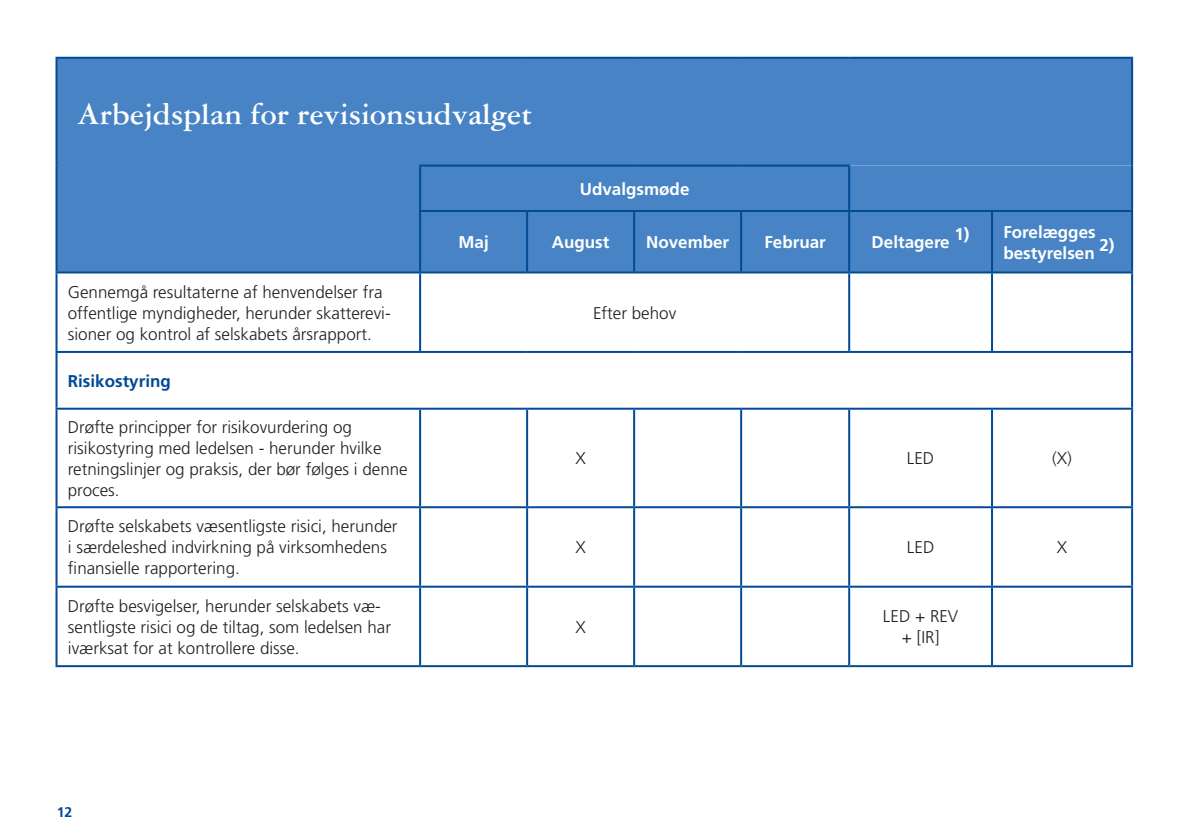
<style>
.page{position:relative;width:1191px;height:840px;background:#fff}
.page>*{position:absolute;margin:0;border:0;box-sizing:border-box;transform-origin:0 0}
.t1{font:700 32px "Garamond Three";color:#fff}
.t2{font:300 17px/21px "Frutiger";color:#231f20}
.t3{font:700 17px/21px "Frutiger";color:#fff;text-align:right}
.t4{font:700 17px "Frutiger";color:#014a94}
.t5{font:700 14px "Frutiger";color:#014a94}
</style>
<div class="page">
<div style="left:57px;top:59px;width:1074px;height:212px;background:#4884c5"></div>
<div style="left:421px;top:165px;width:710px;height:45px;background:#4884c5"></div>
<svg style="left:57px;top:273px;width:1074px;height:391px"></svg>
<hr style="left:849px;top:210px;width:143px;height:2px;background:#014a94">
<hr style="left:991px;top:212px;width:2px;height:59px;background:#014a94">
<hr style="left:1131px;top:212px;width:2px;height:59px;background:#014a94">
<hr style="left:848px;top:166px;width:2px;height:44px;background:#014a94">
<hr style="left:419px;top:210px;width:108px;height:2px;background:#014a94">
<hr style="left:527px;top:210px;width:107px;height:2px;background:#014a94">
<hr style="left:526px;top:212px;width:2px;height:59px;background:#014a94">
<hr style="left:634px;top:210px;width:107px;height:2px;background:#014a94">
<hr style="left:633px;top:212px;width:2px;height:59px;background:#014a94">
<hr style="left:741px;top:210px;width:108px;height:2px;background:#014a94">
<hr style="left:740px;top:212px;width:2px;height:59px;background:#014a94">
<hr style="left:848px;top:212px;width:2px;height:59px;background:#014a94">
<hr style="left:55px;top:57px;width:365px;height:2px;background:#014a94">
<hr style="left:55px;top:59px;width:2px;height:106px;background:#014a94">
<hr style="left:420px;top:57px;width:107px;height:2px;background:#014a94">
<hr style="left:527px;top:57px;width:107px;height:2px;background:#014a94">
<hr style="left:634px;top:57px;width:107px;height:2px;background:#014a94">
<hr style="left:741px;top:57px;width:108px;height:2px;background:#014a94">
<hr style="left:849px;top:57px;width:143px;height:2px;background:#014a94">
<hr style="left:992px;top:57px;width:141px;height:2px;background:#014a94">
<hr style="left:1131px;top:59px;width:2px;height:106px;background:#014a94">
<hr style="left:419px;top:164px;width:108px;height:2px;background:#014a94">
<hr style="left:527px;top:164px;width:107px;height:2px;background:#014a94">
<hr style="left:634px;top:164px;width:107px;height:2px;background:#014a94">
<hr style="left:741px;top:164px;width:109px;height:2px;background:#014a94">
<hr style="left:1131px;top:165px;width:2px;height:45px;background:#014a94">
<hr style="left:992px;top:210px;width:141px;height:2px;background:#014a94">
<hr style="left:420px;top:271px;width:107px;height:2px;background:#014a94">
<hr style="left:527px;top:271px;width:107px;height:2px;background:#014a94">
<hr style="left:634px;top:271px;width:107px;height:2px;background:#014a94">
<hr style="left:741px;top:271px;width:108px;height:2px;background:#014a94">
<hr style="left:849px;top:271px;width:143px;height:2px;background:#014a94">
<hr style="left:992px;top:271px;width:141px;height:2px;background:#014a94">
<hr style="left:55px;top:273px;width:2px;height:78px;background:#014a94">
<hr style="left:419px;top:273px;width:2px;height:78px;background:#014a94">
<hr style="left:848px;top:273px;width:2px;height:78px;background:#014a94">
<hr style="left:991px;top:273px;width:2px;height:78px;background:#014a94">
<hr style="left:1131px;top:273px;width:2px;height:78px;background:#014a94">
<hr style="left:55px;top:351px;width:365px;height:2px;background:#014a94">
<hr style="left:55px;top:353px;width:2px;height:54px;background:#014a94">
<hr style="left:420px;top:351px;width:107px;height:2px;background:#014a94">
<hr style="left:527px;top:351px;width:107px;height:2px;background:#014a94">
<hr style="left:634px;top:351px;width:107px;height:2px;background:#014a94">
<hr style="left:741px;top:351px;width:108px;height:2px;background:#014a94">
<hr style="left:849px;top:351px;width:143px;height:2px;background:#014a94">
<hr style="left:992px;top:351px;width:141px;height:2px;background:#014a94">
<hr style="left:1131px;top:353px;width:2px;height:54px;background:#014a94">
<hr style="left:55px;top:407px;width:365px;height:2px;background:#014a94">
<hr style="left:55px;top:409px;width:2px;height:97px;background:#014a94">
<hr style="left:420px;top:407px;width:107px;height:2px;background:#014a94">
<hr style="left:419px;top:409px;width:2px;height:97px;background:#014a94">
<hr style="left:527px;top:407px;width:107px;height:2px;background:#014a94">
<hr style="left:526px;top:409px;width:2px;height:97px;background:#014a94">
<hr style="left:634px;top:407px;width:107px;height:2px;background:#014a94">
<hr style="left:633px;top:409px;width:2px;height:97px;background:#014a94">
<hr style="left:741px;top:407px;width:108px;height:2px;background:#014a94">
<hr style="left:740px;top:409px;width:2px;height:97px;background:#014a94">
<hr style="left:849px;top:407px;width:143px;height:2px;background:#014a94">
<hr style="left:848px;top:409px;width:2px;height:97px;background:#014a94">
<hr style="left:992px;top:407px;width:141px;height:2px;background:#014a94">
<hr style="left:991px;top:409px;width:2px;height:97px;background:#014a94">
<hr style="left:1131px;top:409px;width:2px;height:97px;background:#014a94">
<hr style="left:55px;top:506px;width:365px;height:2px;background:#014a94">
<hr style="left:55px;top:508px;width:2px;height:77px;background:#014a94">
<hr style="left:420px;top:506px;width:107px;height:2px;background:#014a94">
<hr style="left:419px;top:508px;width:2px;height:77px;background:#014a94">
<hr style="left:527px;top:506px;width:107px;height:2px;background:#014a94">
<hr style="left:526px;top:508px;width:2px;height:77px;background:#014a94">
<hr style="left:634px;top:506px;width:107px;height:2px;background:#014a94">
<hr style="left:633px;top:508px;width:2px;height:77px;background:#014a94">
<hr style="left:741px;top:506px;width:108px;height:2px;background:#014a94">
<hr style="left:740px;top:508px;width:2px;height:77px;background:#014a94">
<hr style="left:849px;top:506px;width:143px;height:2px;background:#014a94">
<hr style="left:848px;top:508px;width:2px;height:77px;background:#014a94">
<hr style="left:992px;top:506px;width:141px;height:2px;background:#014a94">
<hr style="left:991px;top:508px;width:2px;height:77px;background:#014a94">
<hr style="left:1131px;top:508px;width:2px;height:77px;background:#014a94">
<hr style="left:55px;top:585px;width:365px;height:2px;background:#014a94">
<hr style="left:55px;top:587px;width:2px;height:77px;background:#014a94">
<hr style="left:420px;top:585px;width:107px;height:2px;background:#014a94">
<hr style="left:419px;top:587px;width:2px;height:77px;background:#014a94">
<hr style="left:527px;top:585px;width:107px;height:2px;background:#014a94">
<hr style="left:526px;top:587px;width:2px;height:77px;background:#014a94">
<hr style="left:634px;top:585px;width:107px;height:2px;background:#014a94">
<hr style="left:633px;top:587px;width:2px;height:77px;background:#014a94">
<hr style="left:741px;top:585px;width:108px;height:2px;background:#014a94">
<hr style="left:740px;top:587px;width:2px;height:77px;background:#014a94">
<hr style="left:849px;top:585px;width:143px;height:2px;background:#014a94">
<hr style="left:848px;top:587px;width:2px;height:77px;background:#014a94">
<hr style="left:992px;top:585px;width:141px;height:2px;background:#014a94">
<hr style="left:991px;top:587px;width:2px;height:77px;background:#014a94">
<hr style="left:1131px;top:587px;width:2px;height:77px;background:#014a94">
<hr style="left:55px;top:664px;width:365px;height:2px;background:#014a94">
<hr style="left:420px;top:664px;width:107px;height:2px;background:#014a94">
<hr style="left:527px;top:664px;width:107px;height:2px;background:#014a94">
<hr style="left:634px;top:664px;width:107px;height:2px;background:#014a94">
<hr style="left:741px;top:664px;width:108px;height:2px;background:#014a94">
<hr style="left:849px;top:664px;width:143px;height:2px;background:#014a94">
<hr style="left:992px;top:664px;width:141px;height:2px;background:#014a94">
<hr style="left:55px;top:165px;width:2px;height:46px;background:#014a94">
<hr style="left:419px;top:166px;width:2px;height:44px;background:#014a94">
<hr style="left:55px;top:211px;width:2px;height:60px;background:#014a94">
<hr style="left:419px;top:212px;width:2px;height:59px;background:#014a94">
<hr style="left:55px;top:271px;width:365px;height:2px;background:#014a94">
<h1 class="t1" style="left:77px;top:96px;width:457px">Arbejdsplan for revisionsudvalget</h1>
<p class="t3" style="left:580px;top:178px;width:111px">Udvalgsmøde</p>
<p class="t2" style="left:68px;top:281px;width:324px">Gennemgå resultaterne af henvendelser fra offentlige myndigheder, herunder skatterevi&shy;sioner og kontrol af selskabets årsrapport.</p>
<p class="t4" style="left:68px;top:370px;width:104px">Risikostyring</p>
<p class="t2" style="left:68px;top:416px;width:341px">Drøfte principper for risikovurdering og risikostyring med ledelsen - herunder hvilke retningslinjer og praksis, der bør følges i denne proces.</p>
<p class="t2" style="left:68px;top:516px;width:331px">Drøfte selskabets væsentligste risici, herunder i særdeleshed indvirkning på virksomhedens finansielle rapportering.</p>
<p class="t2" style="left:68px;top:595px;width:325px">Drøfte besvigelser, herunder selskabets væ&shy;sentligste risici og de tiltag, som ledelsen har iværksat for at kontrollere disse.</p>
<p class="t3" style="left:458px;top:232px;width:32px">Maj</p>
<p class="t3" style="left:552px;top:232px;width:59px">August</p>
<p class="t3" style="left:646px;top:232px;width:85px">November</p>
<p class="t3" style="left:764px;top:232px;width:63px">Februar</p>
<p class="t3" style="left:871px;top:232px;width:80px">Deltagere</p>
<p class="t3" style="left:954px;top:221px;width:143px">1) Forelægges bestyrelsen</p>
<p class="t3" style="left:1099px;top:234px;width:17px">2)</p>
<p class="t2" style="left:593px;top:302px;width:85px">Efter behov</p>
<p class="t2" style="left:575px;top:448px;width:12px">X</p>
<p class="t2" style="left:907px;top:448px;width:29px">LED</p>
<p class="t2" style="left:1052px;top:448px;width:21px">(X)</p>
<p class="t2" style="left:575px;top:537px;width:12px">X</p>
<p class="t2" style="left:907px;top:537px;width:29px">LED</p>
<p class="t2" style="left:1057px;top:537px;width:12px">X</p>
<p class="t2" style="left:575px;top:616px;width:12px">X</p>
<p class="t2" style="left:883px;top:605px;width:77px;text-align:center">LED + REV + [IR]</p>
<p class="t5" style="left:57px;top:803px;width:17px">12</p>
</div>
